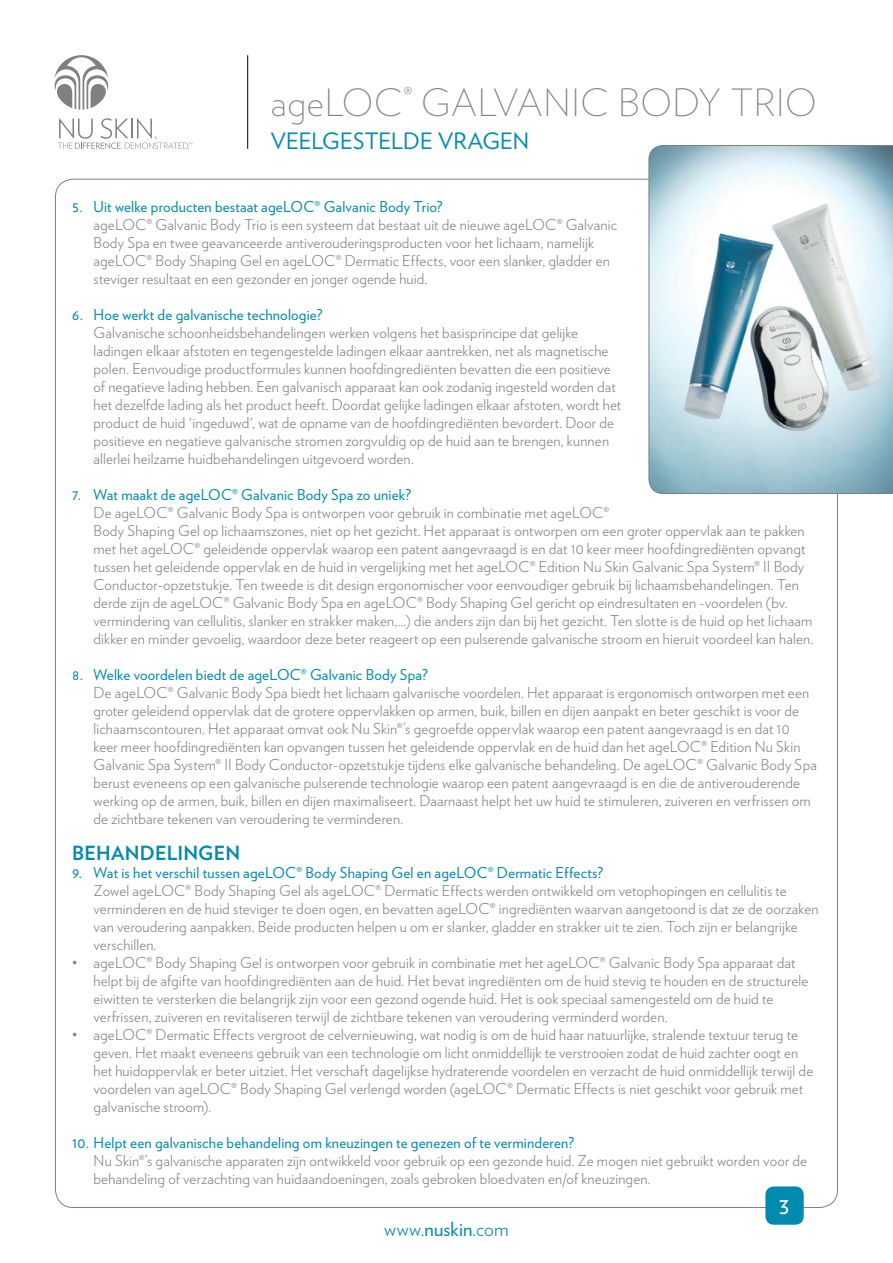
<style>
.page{position:relative;width:893px;height:1263px;background:#fff}
.page>*{position:absolute;margin:0;border:0;box-sizing:border-box;transform-origin:0 0}
.t1{font:200 37.5px "Verlag";letter-spacing:.01em;color:#807f83}
.t2{font:24px "Verlag";color:#fff}
.t3{font:22.5px "Verlag";letter-spacing:.005em;color:#008ab0}
.t4{font:300 19.5px "Verlag";letter-spacing:.02em;color:#008ab0}
.t5{font:700 19.5px "Verlag";letter-spacing:.005em;color:#008ab0}
.t6{font:300 15px/18px "Verlag";letter-spacing:.01em;color:#807f83}
.t7{font:15px "Verlag";letter-spacing:.01em;color:#008ab0}
.s1{font-weight:400}
</style>
<div class="page">
<svg style="left:58px;top:118px;width:134px;height:31px"></svg>
<svg style="left:54px;top:55px;width:55px;height:55px"></svg>
<hr style="left:247px;top:55px;width:1px;height:94px;background:#000">
<div style="left:765px;top:1186px;width:39px;height:39px;background:#008ab0;border-radius:9px"></div>
<svg style="left:649px;top:145px;width:244px;height:349px"></svg>
<h1 class="t1" style="left:271px;top:75px;width:543px">AGELOC<sup>®</sup> GALVANIC BODY TRIO</h1>
<h3 class="t3" style="left:271px;top:124px;width:260px">Veelgestelde vragen</h3>
<p class="t7" style="left:72px;top:195px;width:372px">5. Uit welke producten bestaat ageLOC® Galvanic Body Trio?</p>
<p class="t6" style="left:94px;top:215px;width:525px">ageLOC® Galvanic Body Trio is een systeem dat bestaat uit de nieuwe ageLOC® Galvanic Body Spa en twee geavanceerde antiverouderingsproducten voor het lichaam, namelijk ageLOC® Body Shaping Gel en ageLOC® Dermatic Effects, voor een slanker, gladder en steviger resultaat en een gezonder en jonger ogende huid.</p>
<p class="t7" style="left:72px;top:303px;width:252px">6. Hoe werkt de galvanische technologie?</p>
<p class="t6" style="left:94px;top:323px;width:529px">Galvanische schoonheidsbehandelingen werken volgens het basisprincipe dat gelijke ladingen elkaar afstoten en tegengestelde ladingen elkaar aantrekken, net als magnetische polen. Eenvoudige productformules kunnen hoofdingrediënten bevatten die een positieve of negatieve lading hebben. Een galvanisch apparaat kan ook zodanig ingesteld worden dat het dezelfde lading als het product heeft. Doordat gelijke ladingen elkaar afstoten, wordt het product de huid 'ingeduwd', wat de opname van de hoofdingrediënten bevordert. Door de positieve en negatieve galvanische stromen zorgvuldig op de huid aan te brengen, kunnen allerlei heilzame huidbehandelingen uitgevoerd worden.</p>
<p class="t7" style="left:72px;top:483px;width:340px">7. Wat maakt de ageLOC® Galvanic Body Spa zo uniek?</p>
<p class="t6" style="left:94px;top:503px;width:721px">De ageLOC® Galvanic Body Spa is ontworpen voor gebruik in combinatie met ageLOC®<br>Body Shaping Gel op lichaamszones, niet op het gezicht. Het apparaat is ontworpen om een groter oppervlak aan te pakken met het ageLOC® geleidende oppervlak waarop een patent aangevraagd is en dat 10 keer meer hoofdingrediënten opvangt tussen het geleidende oppervlak en de huid in vergelijking met het ageLOC® Edition Nu Skin Galvanic Spa System® II Body Conductor-opzetstukje. Ten tweede is dit design ergonomischer voor eenvoudiger gebruik bij lichaamsbehandelingen. Ten derde zijn de ageLOC® Galvanic Body Spa en ageLOC® Body Shaping Gel gericht op eindresultaten en -voordelen (bv. vermindering van cellulitis, slanker en strakker maken,...) die anders zijn dan bij het gezicht. Ten slotte is de huid op het lichaam dikker en minder gevoelig, waardoor deze beter reageert op een pulserende galvanische stroom en hieruit voordeel kan halen.</p>
<p class="t7" style="left:72px;top:663px;width:357px">8. Welke voordelen biedt de ageLOC® Galvanic Body Spa?</p>
<p class="t6" style="left:94px;top:683px;width:725px">De ageLOC® Galvanic Body Spa biedt het lichaam galvanische voordelen. Het apparaat is ergonomisch ontworpen met een groter geleidend oppervlak dat de grotere oppervlakken op armen, buik, billen en dijen aanpakt en beter geschikt is voor de lichaamscontouren. Het apparaat omvat ook Nu Skin®’s gegroefde oppervlak waarop een patent aangevraagd is en dat 10 keer meer hoofdingrediënten kan opvangen tussen het geleidende oppervlak en de huid dan het ageLOC® Edition Nu Skin Galvanic Spa System® II Body Conductor-opzetstukje tijdens elke galvanische behandeling. De ageLOC® Galvanic Body Spa berust eveneens op een galvanische pulserende technologie waarop een patent aangevraagd is en die de antiverouderende werking op de armen, buik, billen en dijen maximaliseert. Daarnaast helpt het uw huid te stimuleren, zuiveren en verfrissen om de zichtbare tekenen van veroudering te verminderen.</p>
<h3 class="t5" style="left:72px;top:837px;width:169px">BEHANDELINGEN</h3>
<p class="t7" style="left:72px;top:861px;width:532px">9. Wat is het verschil tussen ageLOC® Body Shaping Gel en ageLOC® Dermatic Effects?</p>
<p class="t6" style="left:94px;top:881px;width:727px">Zowel ageLOC® Body Shaping Gel als ageLOC® Dermatic Effects werden ontwikkeld om vetophopingen en cellulitis te verminderen en de huid steviger te doen ogen, en bevatten ageLOC® ingrediënten waarvan aangetoond is dat ze de oorzaken van veroudering aanpakken. Beide producten helpen u om er slanker, gladder en strakker uit te zien. Toch zijn er belangrijke verschillen.</p>
<p class="t6" style="left:94px;top:953px;width:716px;text-indent:-21px">• ageLOC® Body Shaping Gel is ontworpen voor gebruik in combinatie met het ageLOC® Galvanic Body Spa apparaat dat helpt bij de afgifte van hoofdingrediënten aan de huid. Het bevat ingrediënten om de huid stevig te houden en de structurele eiwitten te versterken die belangrijk zijn voor een gezond ogende huid. Het is ook speciaal samengesteld om de huid te verfrissen, zuiveren en revitaliseren terwijl de zichtbare tekenen van veroudering verminderd worden.</p>
<p class="t6" style="left:94px;top:1025px;width:721px;text-indent:-21px">• ageLOC® Dermatic Effects vergroot de celvernieuwing, wat nodig is om de huid haar natuurlijke, stralende textuur terug te geven. Het maakt eveneens gebruik van een technologie om licht onmiddellijk te verstrooien zodat de huid zachter oogt en het huidoppervlak er beter uitziet. Het verschaft dagelijkse hydraterende voordelen en verzacht de huid onmiddellijk terwijl de voordelen van ageLOC® Body Shaping Gel verlengd worden (ageLOC® Dermatic Effects is niet geschikt voor gebruik met galvanische stroom).</p>
<p class="t7" style="left:72px;top:1131px;width:503px">10. Helpt een galvanische behandeling om kneuzingen te genezen of te verminderen?</p>
<p class="t6" style="left:94px;top:1151px;width:715px">Nu Skin®’s galvanische apparaten zijn ontwikkeld voor gebruik op een gezonde huid. Ze mogen niet gebruikt worden voor de behandeling of verzachting van huidaandoeningen, zoals gebroken bloedvaten en/of kneuzingen.</p>
<h3 class="t4" style="left:384px;top:1215px;width:126px">www.<span class="s1">nuskin</span>.com</h3>
<h2 class="t2" style="left:779px;top:1187px;width:12px">3</h2>
</div>
